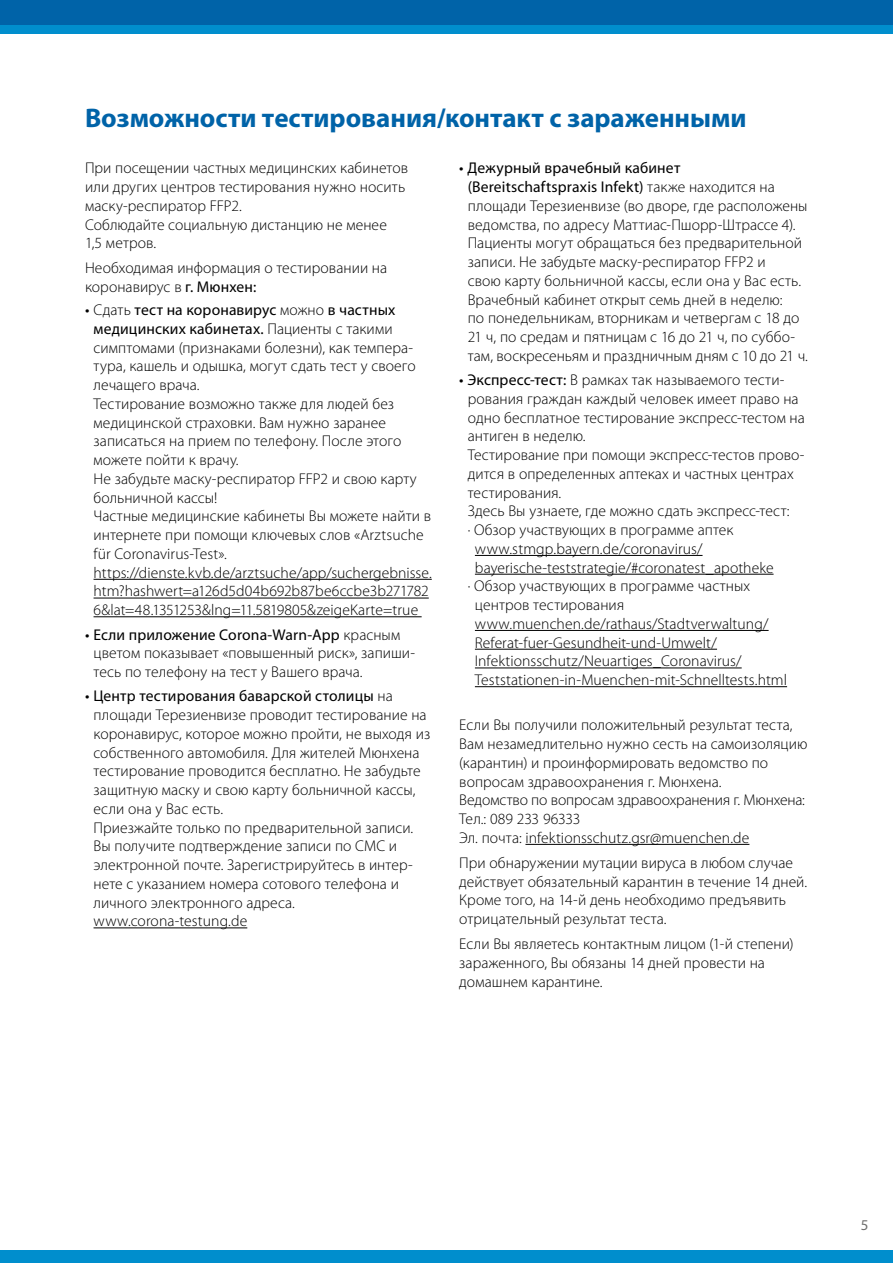
<style>
.page{position:relative;width:893px;height:1263px;background:#fff}
.page>*{position:absolute;margin:0;border:0;box-sizing:border-box;transform-origin:0 0}
.t1{font:700 27px "Myriad Pro";color:#0063a8}
.t2{font:300 15.6px/18.8px "Myriad Pro";letter-spacing:.005em;color:#000}
.t3{font:15px "Myriad Pro";color:#6f6f6e}
.s1{font-weight:400}
</style>
<div class="page">
<div style="left:0;top:0;width:893px;height:26px;background:#0063a8"></div>
<div style="left:0;top:1250px;width:893px;height:13px;background:#008ecd"></div>
<div style="left:0;top:26px;width:893px;height:8px;background:#008ecd"></div>
<hr style="left:94px;top:579px;width:338px;height:1px;background:#000">
<hr style="left:94px;top:598px;width:335px;height:1px;background:#000">
<hr style="left:94px;top:616px;width:328px;height:1px;background:#000">
<hr style="left:94px;top:927px;width:153px;height:1px;background:#000">
<hr style="left:475px;top:555px;width:227px;height:1px;background:#000">
<hr style="left:475px;top:574px;width:299px;height:1px;background:#000">
<hr style="left:475px;top:630px;width:294px;height:1px;background:#000">
<hr style="left:475px;top:649px;width:242px;height:1px;background:#000">
<hr style="left:475px;top:667px;width:267px;height:1px;background:#000">
<hr style="left:475px;top:686px;width:312px;height:1px;background:#000">
<hr style="left:525px;top:844px;width:224px;height:1px;background:#000">
<h1 class="t1" style="left:85px;top:102px;width:663px">Возможности тестирования/контакт с зараженными</h1>
<p class="t2" style="left:85px;top:159px;width:325px">При посещении частных медицинских кабинетов или других центров тестирования нужно носить маску-респиратор FFP2.<br>Соблюдайте социальную дистанцию не менее<br>1,5 метров.</p>
<p class="t2" style="left:85px;top:259px;width:304px">Необходимая информация о тестировании на коронавирус в <span class="s1">г. Мюнхен:</span></p>
<p class="t2" style="left:94px;top:301px;width:340px;text-indent:-9px"><span class="s1">•</span> Сдать <span class="s1">тест на коронавирус</span> можно <span class="s1">в частных медицинских кабинетах.</span> Пациенты с такими симптомами (признаками болезни), как темпера&shy;тура, кашель и одышка, могут сдать тест у своего лечащего врача.<br>Тестирование возможно также для людей без медицинской страховки. Вам нужно заранее записаться на прием по телефону. После этого можете пойти к врачу.<br>Не забудьте маску-респиратор FFP2 и свою карту больничной кассы!<br>Частные медицинские кабинеты Вы можете найти в интернете при помощи ключевых слов «Arztsuche für Coronavirus-Test». https://dienste.kvb.de/arztsuche/app/suchergebnisse. htm?hashwert=a126d5d04b692b87be6ccbe3b271782<br>6&amp;lat=48.1351253&amp;lng=11.5819805&amp;zeigeKarte=true</p>
<p class="t2" style="left:94px;top:625px;width:323px;text-indent:-9px"><span class="s1">• Если приложение Corona-Warn-App</span> красным цветом показывает «повышенный риск», запиши&shy;тесь по телефону на тест у Вашего врача.</p>
<p class="t2" style="left:94px;top:687px;width:338px;text-indent:-9px"><span class="s1">• Центр тестирования баварской столицы</span> на площади Терезиенвизе проводит тестирование на коронавирус, которое можно пройти, не выходя из собственного автомобиля. Для жителей Мюнхена тестирование проводится бесплатно. Не забудьте защитную маску и свою карту больничной кассы, если она у Вас есть.<br>Приезжайте только по предварительной записи.<br>Вы получите подтверждение записи по СМС и электронной почте. Зарегистрируйтесь в интер&shy;нете с указанием номера сотового телефона и личного электронного адреса. www.corona-testung.de</p>
<p class="t2" style="left:468px;top:159px;width:342px;text-indent:-9px"><span class="s1">• Дежурный врачебный кабинет (Bereitschaftspraxis Infekt)</span> также находится на площади Терезиенвизе (во дворе, где расположены ведомства, по адресу Маттиас-Пшорр-Штрассе 4).<br>Пациенты могут обращаться без предварительной записи. Не забудьте маску-респиратор FFP2 и<br>свою карту больничной кассы, если она у Вас есть.<br>Врачебный кабинет открыт семь дней в неделю:<br>по понедельникам, вторникам и четвергам с 18 до 21 ч, по средам и пятницам с 16 до 21 ч, по суббо&shy;там, воскресеньям и праздничным дням с 10 до 21 ч.</p>
<p class="t2" style="left:459px;top:371px;width:327px"><span class="s1">• Экспресс-тест:</span> В рамках так называемого тести-</p>
<p class="t2" style="left:468px;top:389px;width:332px">рования граждан каждый человек имеет право на</p>
<p class="t2" style="left:468px;top:408px;width:339px">одно бесплатное тестирование экспресс-тестом на</p>
<p class="t2" style="left:468px;top:427px;width:119px">антиген в неделю.</p>
<p class="t2" style="left:468px;top:446px;width:338px">Тестирование при помощи экспресс-тестов прово-</p>
<p class="t2" style="left:468px;top:464px;width:327px">дится в определенных аптеках и частных центрах</p>
<p class="t2" style="left:468px;top:483px;width:95px">тестирования.</p>
<p class="t2" style="left:468px;top:502px;width:323px">Здесь Вы узнаете, где можно сдать экспресс-тест:</p>
<p class="t2" style="left:468px;top:521px;width:267px">· Обзор участвующих в программе аптек</p>
<p class="t2" style="left:475px;top:539px;width:229px">www.stmgp.bayern.de/coronavirus/</p>
<p class="t2" style="left:475px;top:558px;width:300px">bayerische-teststrategie/#coronatest_apotheke</p>
<p class="t2" style="left:468px;top:577px;width:284px">· Обзор участвующих в программе частных</p>
<p class="t2" style="left:475px;top:596px;width:151px">центров тестирования</p>
<p class="t2" style="left:475px;top:614px;width:295px">www.muenchen.de/rathaus/Stadtverwaltung/</p>
<p class="t2" style="left:475px;top:633px;width:244px">Referat-fuer-Gesundheit-und-Umwelt/</p>
<p class="t2" style="left:475px;top:652px;width:268px">Infektionsschutz/Neuartiges_Coronavirus/</p>
<p class="t2" style="left:475px;top:671px;width:314px">Teststationen-in-Muenchen-mit-Schnelltests.html</p>
<p class="t2" style="left:459px;top:716px;width:350px">Если Вы получили положительный результат теста, Вам незамедлительно нужно сесть на самоизоляцию (карантин) и проинформировать ведомство по вопросам здравоохранения г. Мюнхена.<br>Ведомство по вопросам здравоохранения г. Мюнхена:<br>Тел.: 089 233 96333<br>Эл. почта: infektionsschutz.gsr@muenchen.de</p>
<p class="t2" style="left:459px;top:854px;width:349px">При обнаружении мутации вируса в любом случае действует обязательный карантин в течение 14 дней.<br>Кроме того, на 14-й день необходимо предъявить отрицательный результат теста.</p>
<p class="t2" style="left:459px;top:935px;width:336px">Если Вы являетесь контактным лицом (1-й степени) зараженного, Вы обязаны 14 дней провести на домашнем карантине.</p>
<p class="t3" style="left:861px;top:1216px;width:9px">5</p>
</div>
